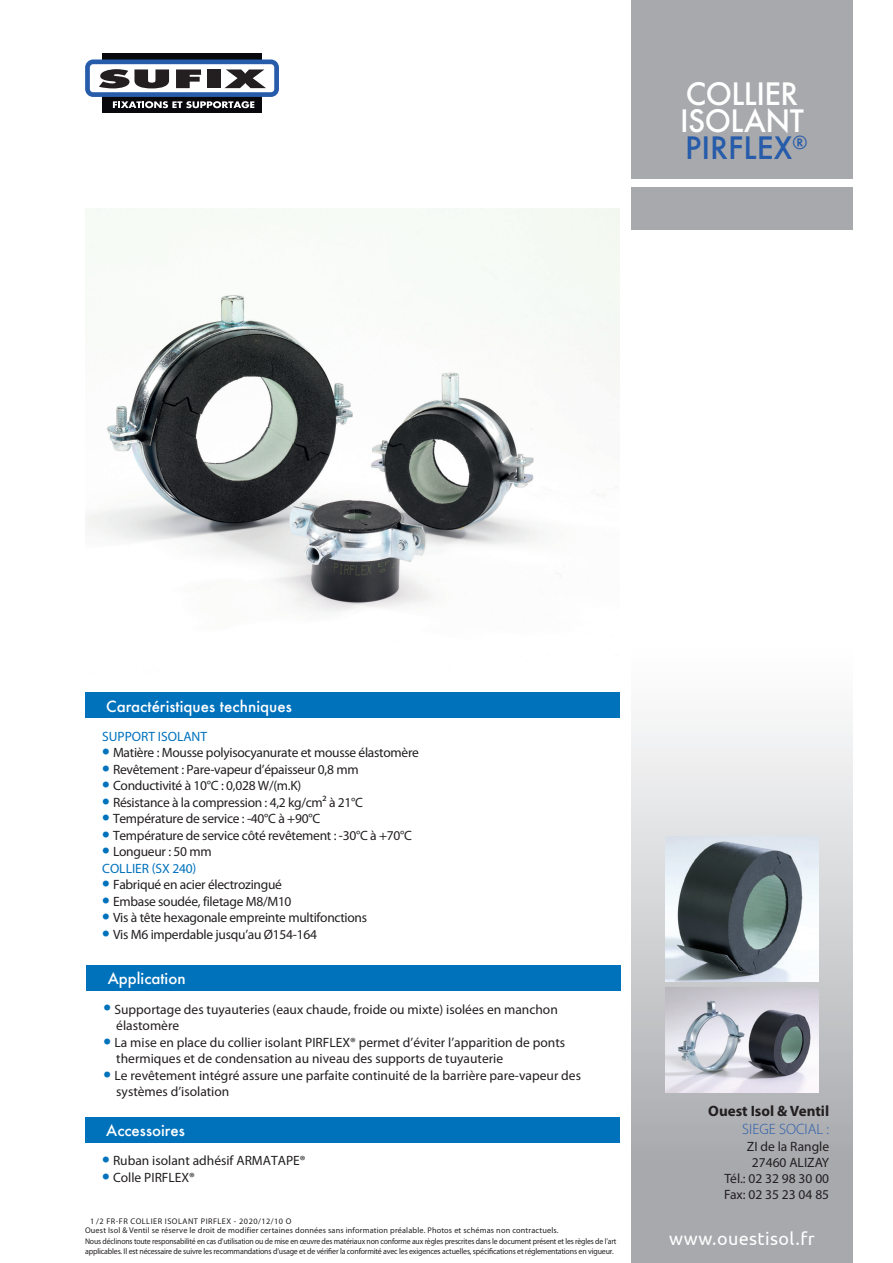
<style>
.page{position:relative;width:893px;height:1263px;background:#fff}
.page>*{position:absolute;margin:0;border:0;box-sizing:border-box;transform-origin:0 0}
.t1{font:500 30px/27px "Futura";letter-spacing:-.02em;color:#fff}
.t2{font:18px "Ubuntu";letter-spacing:.02em;color:#fff}
.t3{font:500 15px "Futura";color:#fff}
.t4{font:700 15px "Myriad Pro";color:#231f20}
.t5{font:300 15px "Myriad Pro";color:#275caa}
.t6{font:13.5px/16.2px "Myriad Pro";color:#231f20}
.t7{font:13.5px "Myriad Pro";letter-spacing:-.02em;color:#231f20}
.t8{font:13.5px/16.5px "Myriad Pro";letter-spacing:-.02em;color:#0072bc}
.t9{font:13.5px "Myriad Pro";color:#0072bc}
.t10{font:8.25px "Myriad Pro";letter-spacing:-.02em;color:#231f20;scale:.96 1}
.t11{font:8.25px "Myriad Pro";letter-spacing:-.02em;color:#231f20;scale:.94 1}
.t12{font:8.25px "Myriad Pro";letter-spacing:.02em;color:#231f20}
.t13{font:8.25px "Myriad Pro";letter-spacing:.06em;color:#231f20}
.s1{color:#275caa}
.s2{font-weight:900;font-size:21px;color:#0072bc}
.s3{font-weight:900;font-size:21px}
.s4{color:#231f20}
</style>
<div class="page">
<div style="left:631px;top:1216px;width:222px;height:47px;background:#a8a9ad"></div>
<div style="left:631px;top:0;width:222px;height:179px;background:#a8a9ad"></div>
<div style="left:631px;top:187px;width:222px;height:43px;background:#a8a9ad"></div>
<div style="left:103px;top:53px;width:159px;height:60px;background:#08080d"></div>
<svg style="left:85px;top:59px;width:194px;height:49px"></svg>
<div style="left:631px;top:604px;width:222px;height:616px;background:linear-gradient(to bottom,#fff,#a2a3a7)"></div>
<div style="left:85px;top:693px;width:534px;height:25px;background:#0072bc"></div>
<div style="left:87px;top:965px;width:534px;height:26px;background:#0072bc"></div>
<img style="left:85px;top:208px;width:534px;height:405px">
<img style="left:665px;top:836px;width:153px;height:146px">
<img style="left:665px;top:987px;width:153px;height:106px">
<div style="left:85px;top:1117px;width:534px;height:25px;background:#0072bc"></div>
<h1 class="t1" style="left:680px;top:80px;width:129px">COLLIER<br>ISOLANT<br><span class="s1">PIRFLEX</span><sup>®</sup></h1>
<p class="t3" style="left:106px;top:696px;width:187px">Caractéristiques techniques</p>
<p class="t9" style="left:102px;top:728px;width:107px">SUPPORT ISOLANT</p>
<p class="t7" style="left:102px;top:744px;width:318px"><span class="s2">•</span> Matière : Mousse polyisocyanurate et mousse élastomère</p>
<p class="t7" style="left:102px;top:761px;width:258px"><span class="s2">•</span> Revêtement : Pare-vapeur d’épaisseur 0,8 mm</p>
<p class="t7" style="left:102px;top:777px;width:201px"><span class="s2">•</span> Conductivité à 10°C : 0,028 W/(m.K)</p>
<p class="t7" style="left:102px;top:794px;width:263px"><span class="s2">•</span> Résistance à la compression : 4,2 kg/cm² à 21°C</p>
<p class="t7" style="left:102px;top:810px;width:220px"><span class="s2">•</span> Température de service : -40°C à +90°C</p>
<p class="t7" style="left:102px;top:827px;width:311px"><span class="s2">•</span> Température de service côté revêtement : -30°C à +70°C</p>
<p class="t8" style="left:102px;top:843px;width:111px"><span class="s3">•</span> <span class="s4">Longueur : 50 mm<br></span>COLLIER (SX 240)</p>
<p class="t7" style="left:102px;top:876px;width:181px"><span class="s2">•</span> Fabriqué en acier électrozingué</p>
<p class="t7" style="left:102px;top:893px;width:191px"><span class="s2">•</span> Embase soudée, filetage M8/M10</p>
<p class="t7" style="left:102px;top:909px;width:267px"><span class="s2">•</span> Vis à tête hexagonale empreinte multifonctions</p>
<p class="t7" style="left:102px;top:926px;width:216px"><span class="s2">•</span> Vis M6 imperdable jusqu’au Ø154-164</p>
<p class="t3" style="left:108px;top:968px;width:79px">Application</p>
<p class="t6" style="left:116px;top:1000px;width:443px;text-indent:-13px"><span class="s2">•</span> Supportage des tuyauteries (eaux chaude, froide ou mixte) isolées en manchon élastomère</p>
<p class="t6" style="left:116px;top:1033px;width:450px;text-indent:-13px"><span class="s2">•</span> La mise en place du collier isolant PIRFLEX® permet d’éviter l’apparition de ponts thermiques et de condensation au niveau des supports de tuyauterie</p>
<p class="t6" style="left:116px;top:1066px;width:466px;text-indent:-13px"><span class="s2">•</span> Le revêtement intégré assure une parfaite continuité de la barrière pare-vapeur des systèmes d’isolation</p>
<p class="t3" style="left:106px;top:1120px;width:80px">Accessoires</p>
<p class="t6" style="left:102px;top:1152px;width:205px"><span class="s2">•</span> Ruban isolant adhésif ARMATAPE®</p>
<p class="t6" style="left:102px;top:1169px;width:94px"><span class="s2">•</span> Colle PIRFLEX®</p>
<p class="t4" style="left:708px;top:1101px;width:123px">Ouest Isol &amp; Ventil</p>
<p class="t5" style="left:742px;top:1120px;width:88px">SIEGE SOCIAL :</p>
<p class="t6" style="left:724px;top:1138px;width:107px;text-align:right">ZI de la Rangle<br>27460 ALIZAY<br>Tél.: 02 32 98 30 00<br>Fax: 02 35 23 04 85</p>
<p class="t13" style="left:90px;top:1216px;width:203px">1/2 FR-FR COLLIER ISOLANT PIRFLEX - 2020/12/10 O</p>
<p class="t11" style="left:85px;top:1236px;width:567px">Nous déclinons toute responsabilité en cas d’utilisation ou de mise en œuvre des matériaux non conforme aux règles prescrites dans le document présent et les règles de l’art</p>
<h2 class="t2" style="left:669px;top:1228px;width:147px">www.ouestisol.fr</h2>
<p class="t10" style="left:85px;top:1246px;width:552px">applicables. Il est nécessaire de suivre les recommandations d’usage et de vérifier la conformité avec les exigences actuelles, spécifications et réglementations en vigueur.</p>
<p class="t12" style="left:85px;top:1225px;width:475px">Ouest Isol &amp; Ventil se réserve le droit de modifier certaines données sans information préalable. Photos et schémas non contractuels.</p>
</div>
